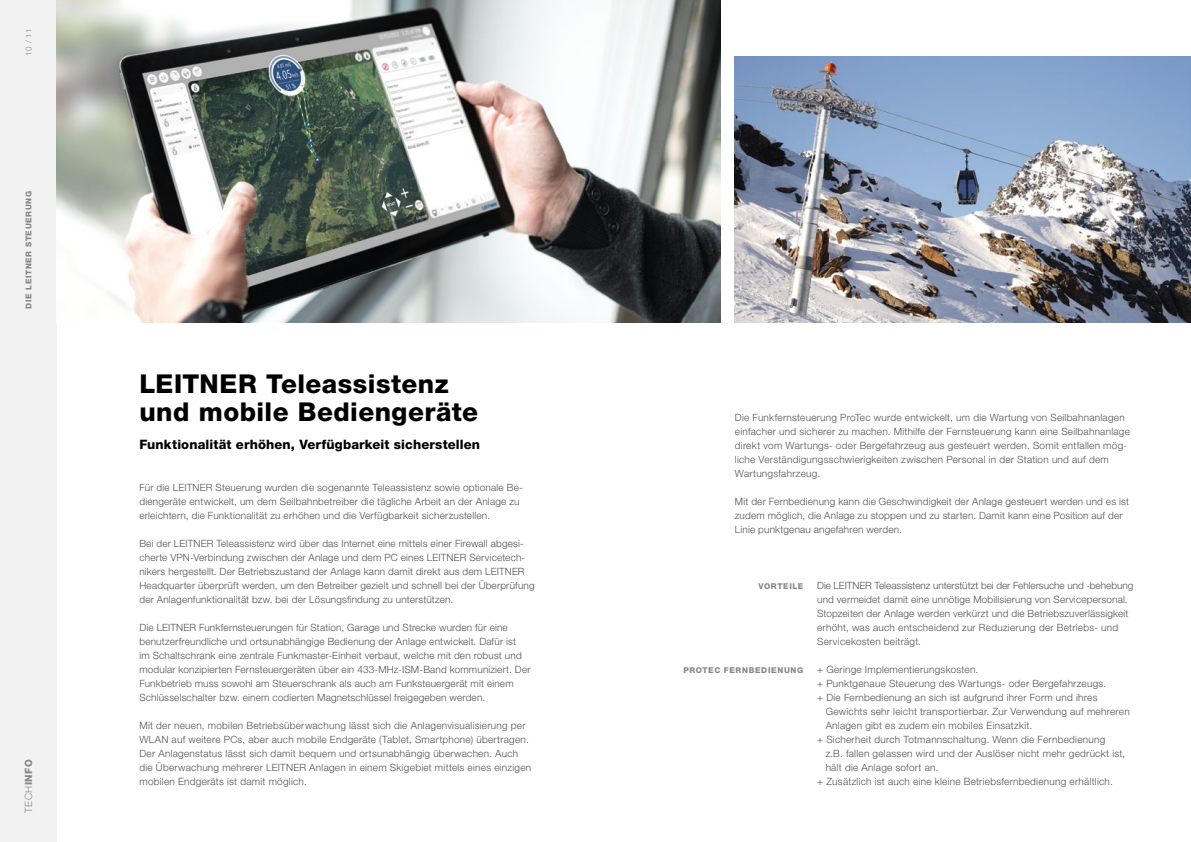
<style>
.page{position:relative;width:1191px;height:842px;background:#fff}
.page>*{position:absolute;margin:0;border:0;box-sizing:border-box;transform-origin:0 0}
.t1{font:800 26px/28px "Helvetica Neue LT";letter-spacing:.02em;color:#000}
.t2{font:800 13px "Helvetica Neue LT";letter-spacing:.01em;color:#000}
.t3{font:300 10px/14px "Helvetica Neue LT";letter-spacing:.02em;color:#525251}
.t4{font:300 10px "Helvetica Neue LT";color:#878787}
.t5{font:800 8px "Helvetica Neue LT";letter-spacing:.08em;color:#878787}
.t6{font:300 8px "Helvetica Neue LT";color:#878787}
.s1{font-weight:800}
</style>
<div class="page">
<div style="left:0;top:0;width:57px;height:842px;background:#f2f2f2"></div>
<img style="left:57px;top:0;width:663px;height:323px">
<img style="left:735px;top:57px;width:456px;height:266px">
<p class="t6" style="left:24px;top:56px;width:28px;rotate:-90deg">10 / 11</p>
<p class="t5" style="left:24px;top:309px;width:119px;rotate:-90deg">DIE LEITNER STEUERUNG</p>
<p class="t4" style="left:23px;top:813px;width:55px;rotate:-90deg">TECH<span class="s1">INFO</span></p>
<h1 class="t1" style="left:139px;top:369px;width:340px">LEITNER Teleassistenz und mobile Bediengeräte</h1>
<h2 class="t2" style="left:139px;top:436px;width:342px">Funktionalität erhöhen, Verfügbarkeit sicherstellen</h2>
<p class="t3" style="left:139px;top:480px;width:385px">Für die LEITNER Steuerung wurden die sogenannte Teleassistenz sowie optionale Be&shy;diengeräte entwickelt, um dem Seilbahnbetreiber die tägliche Arbeit an der Anlage zu erleichtern, die Funktionalität zu erhöhen und die Verfügbarkeit sicherzustellen.</p>
<p class="t3" style="left:139px;top:536px;width:397px">Bei der LEITNER Teleassistenz wird über das Internet eine mittels einer Firewall abgesi&shy;cherte VPN-Verbindung zwischen der Anlage und dem PC eines LEITNER Servicetech&shy;nikers hergestellt. Der Betriebszustand der Anlage kann damit direkt aus dem LEITNER Headquarter überprüft werden, um den Betreiber gezielt und schnell bei der Überprüfung der Anlagenfunktionalität bzw. bei der Lösungsfindung zu unterstützen.</p>
<p class="t3" style="left:139px;top:620px;width:393px">Die LEITNER Funkfernsteuerungen für Station, Garage und Strecke wurden für eine benutzerfreundliche und ortsunabhängige Bedienung der Anlage entwickelt. Dafür ist<br>im Schaltschrank eine zentrale Funkmaster-Einheit verbaut, welche mit den robust und modular konzipierten Fernsteuergeräten über ein 433-MHz-ISM-Band kommuniziert. Der Funkbetrieb muss sowohl am Steuerschrank als auch am Funksteuergerät mit einem Schlüsselschalter bzw. einem codierten Magnetschlüssel freigegeben werden.</p>
<p class="t3" style="left:139px;top:718px;width:393px">Mit der neuen, mobilen Betriebsüberwachung lässt sich die Anlagenvisualisierung per WLAN auf weitere PCs, aber auch mobile Endgeräte (Tablet, Smartphone) übertragen.<br>Der Anlagenstatus lässt sich damit bequem und ortsunabhängig überwachen. Auch die Überwachung mehrerer LEITNER Anlagen in einem Skigebiet mittels eines einzigen mobilen Endgeräts ist damit möglich.</p>
<p class="t3" style="left:735px;top:410px;width:396px">Die Funkfernsteuerung ProTec wurde entwickelt, um die Wartung von Seilbahnanlagen einfacher und sicherer zu machen. Mithilfe der Fernsteuerung kann eine Seilbahnanlage direkt vom Wartungs- oder Bergefahrzeug aus gesteuert werden. Somit entfallen mög&shy;liche Verständigungsschwierigkeiten zwischen Personal in der Station und auf dem Wartungsfahrzeug.</p>
<p class="t3" style="left:735px;top:494px;width:395px">Mit der Fernbedienung kann die Geschwindigkeit der Anlage gesteuert werden und es ist zudem möglich, die Anlage zu stoppen und zu starten. Damit kann eine Position auf der<br>Linie punktgenau angefahren werden.</p>
<p class="t5" style="left:758px;top:581px;width:46px">VORTEILE</p>
<p class="t5" style="left:683px;top:665px;width:122px">PROTEC FERNBEDIENUNG</p>
<p class="t3" style="left:817px;top:578px;width:318px">Die LEITNER Teleassistenz unterstützt bei der Fehlersuche und -behebung und vermeidet damit eine unnötige Mobilisierung von Servicepersonal.<br>Stopzeiten der Anlage werden verkürzt und die Betriebszuverlässigkeit erhöht, was auch entscheidend zur Reduzierung der Betriebs- und Servicekosten beiträgt.</p>
<p class="t3" style="left:817px;top:662px;width:163px">+ Geringe Implementierungskosten.</p>
<p class="t3" style="left:817px;top:676px;width:291px">+ Punktgenaue Steuerung des Wartungs- oder Bergefahrzeugs.</p>
<p class="t3" style="left:817px;top:690px;width:282px">+ Die Fernbedienung an sich ist aufgrund ihrer Form und ihres</p>
<p class="t3" style="left:825px;top:704px;width:306px">Gewichts sehr leicht transportierbar. Zur Verwendung auf mehreren</p>
<p class="t3" style="left:825px;top:718px;width:208px">Anlagen gibt es zudem ein mobiles Einsatzkit.</p>
<p class="t3" style="left:817px;top:732px;width:290px">+ Sicherheit durch Totmannschaltung. Wenn die Fernbedienung</p>
<p class="t3" style="left:825px;top:746px;width:301px">z.B. fallen gelassen wird und der Auslöser nicht mehr gedrückt ist,</p>
<p class="t3" style="left:825px;top:760px;width:114px">hält die Anlage sofort an.</p>
<p class="t3" style="left:817px;top:774px;width:297px">+ Zusätzlich ist auch eine kleine Betriebsfernbedienung erhältlich.</p>
</div>
